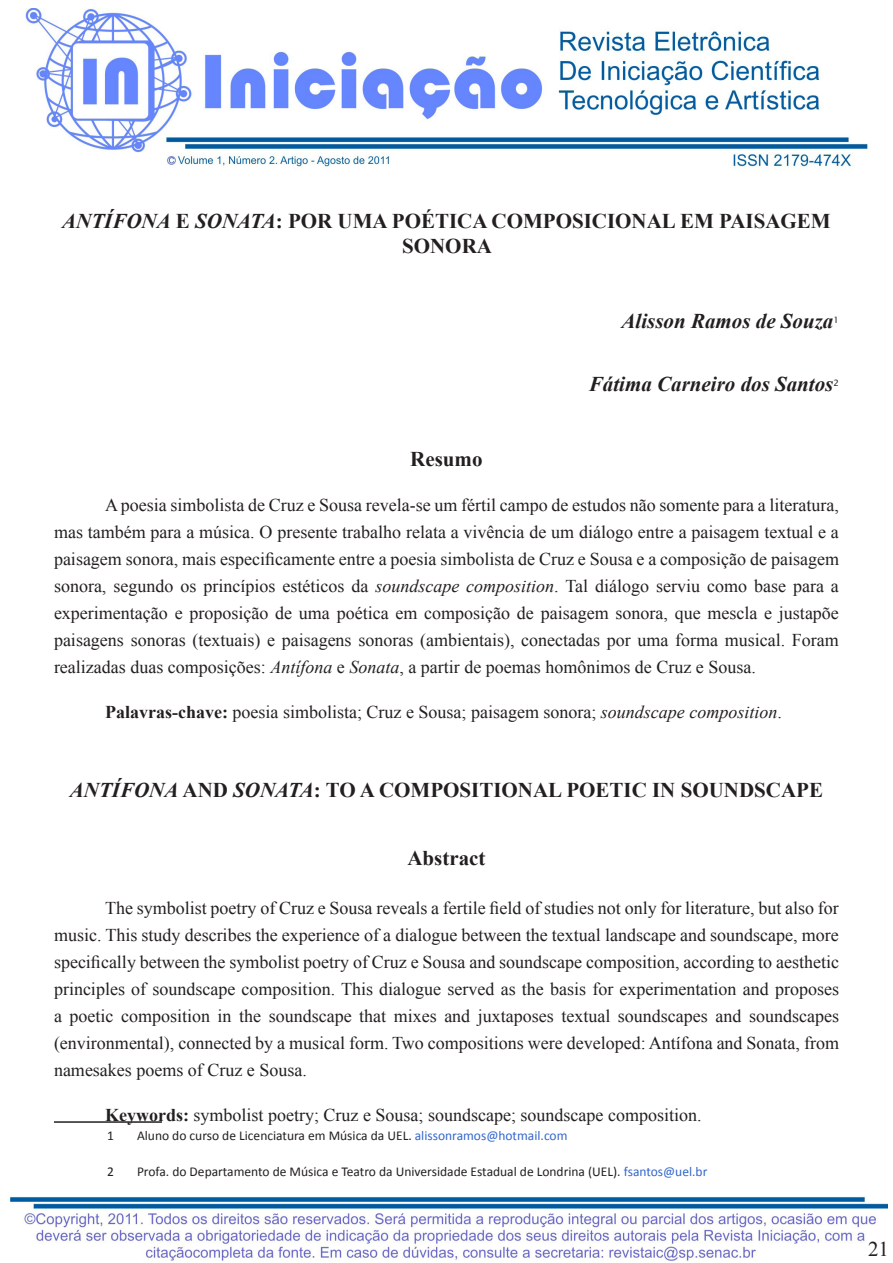
<style>
.page{position:relative;width:893px;height:1263px;background:#fff}
.page>*{position:absolute;margin:0;border:0;box-sizing:border-box;transform-origin:0 0}
.Títulos{font:700 21px/25.2px "Times New Roman";color:#231f20;text-align:center}
.ASSINATURAS{font:italic 700 21px "Times New Roman";color:#231f20}
.t1{font:21px "Times New Roman";color:#231f20}
.Corpo{font:18px/27px "Times New Roman";color:#231f20;text-align:justify}
.Texto_de_nota_de_rod{font:13.5px "Calibri";color:#231f20}
.ASSINATURAS-2{font:8.7px "Lucida Sans Unicode";color:#231f20}
.s1{font-style:italic}
.s2{font-weight:700}
.s3{color:#36c}
</style>
<div class="page">
<img style="left:11px;top:9px;width:876px;height:1251px">
<hr style="left:54px;top:1121px;width:108px;height:2px;background:#231f20">
<p class="Títulos" style="left:62px;top:208px;width:770px"><span class="s1">ANTÍFONA</span> E <span class="s1">SONATA</span>: POR UMA POÉTICA COMPOSICIONAL EM PAISAGEM<br>SONORA</p>
<p class="ASSINATURAS" style="left:622px;top:306px;width:213px">Alisson Ramos de Souza</p>
<p class="ASSINATURAS-2" style="left:833px;top:313px;width:7px">1</p>
<p class="ASSINATURAS" style="left:589px;top:369px;width:246px">Fátima Carneiro dos Santos</p>
<p class="ASSINATURAS-2" style="left:833px;top:376px;width:7px">2</p>
<p class="Títulos" style="left:410px;top:446px;width:74px">Resumo</p>
<p class="Corpo" style="left:54px;top:491px;width:786px;text-indent:51px">A poesia simbolista de Cruz e Sousa revela-se um fértil campo de estudos não somente para a literatura, mas também para a música. O presente trabalho relata a vivência de um diálogo entre a paisagem textual e a paisagem sonora, mais especificamente entre a poesia simbolista de Cruz e Sousa e a composição de paisagem sonora, segundo os princípios estéticos da <span class="s1">soundscape composition</span>. Tal diálogo serviu como base para a experimentação e proposição de uma poética em composição de paisagem sonora, que mescla e justapõe paisagens sonoras (textuais) e paisagens sonoras (ambientais), conectadas por uma forma musical. Foram realizadas duas composições: <span class="s1">Antífona</span> e <span class="s1">Sonata</span>, a partir de poemas homônimos de Cruz e Sousa.</p>
<p class="Corpo" style="left:105px;top:698px;width:678px"><span class="s2">Palavras-chave:</span> poesia simbolista; Cruz e Sousa; paisagem sonora; <span class="s1">soundscape composition</span>.</p>
<p class="Títulos" style="left:70px;top:777px;width:755px"><span class="s1">ANTÍFONA</span> AND <span class="s1">SONATA</span>: TO A COMPOSITIONAL POETIC IN SOUNDSCAPE</p>
<p class="Títulos" style="left:407px;top:845px;width:80px">Abstract</p>
<p class="Corpo" style="left:54px;top:894px;width:786px;text-indent:51px">The symbolist poetry of Cruz e Sousa reveals a fertile field of studies not only for literature, but also for music. This study describes the experience of a dialogue between the textual landscape and soundscape, more specifically between the symbolist poetry of Cruz e Sousa and soundscape composition, according to aesthetic principles of soundscape composition. This dialogue served as the basis for experimentation and proposes a poetic composition in the soundscape that mixes and juxtaposes textual soundscapes and soundscapes (environmental), connected by a musical form. Two compositions were developed: Antífona and Sonata, from namesakes poems of Cruz e Sousa.</p>
<p class="Corpo" style="left:105px;top:1101px;width:598px"><span class="s2">Keywords:</span> symbolist poetry; Cruz e Sousa; soundscape; soundscape composition.</p>
<p class="Texto_de_nota_de_rod" style="left:107px;top:1127px;width:8px">1</p>
<p class="Texto_de_nota_de_rod" style="left:137px;top:1127px;width:432px">Aluno do curso de Licenciatura em Música da UEL. <span class="s3">alissonramos@hotmail.com</span></p>
<p class="Texto_de_nota_de_rod" style="left:107px;top:1163px;width:8px">2</p>
<p class="Texto_de_nota_de_rod" style="left:137px;top:1163px;width:572px">Profa. do Departamento de Música e Teatro da Universidade Estadual de Londrina (UEL). <span class="s3">fsantos@uel.br</span></p>
<p class="t1" style="left:868px;top:1234px;width:22px">21</p>
</div>
